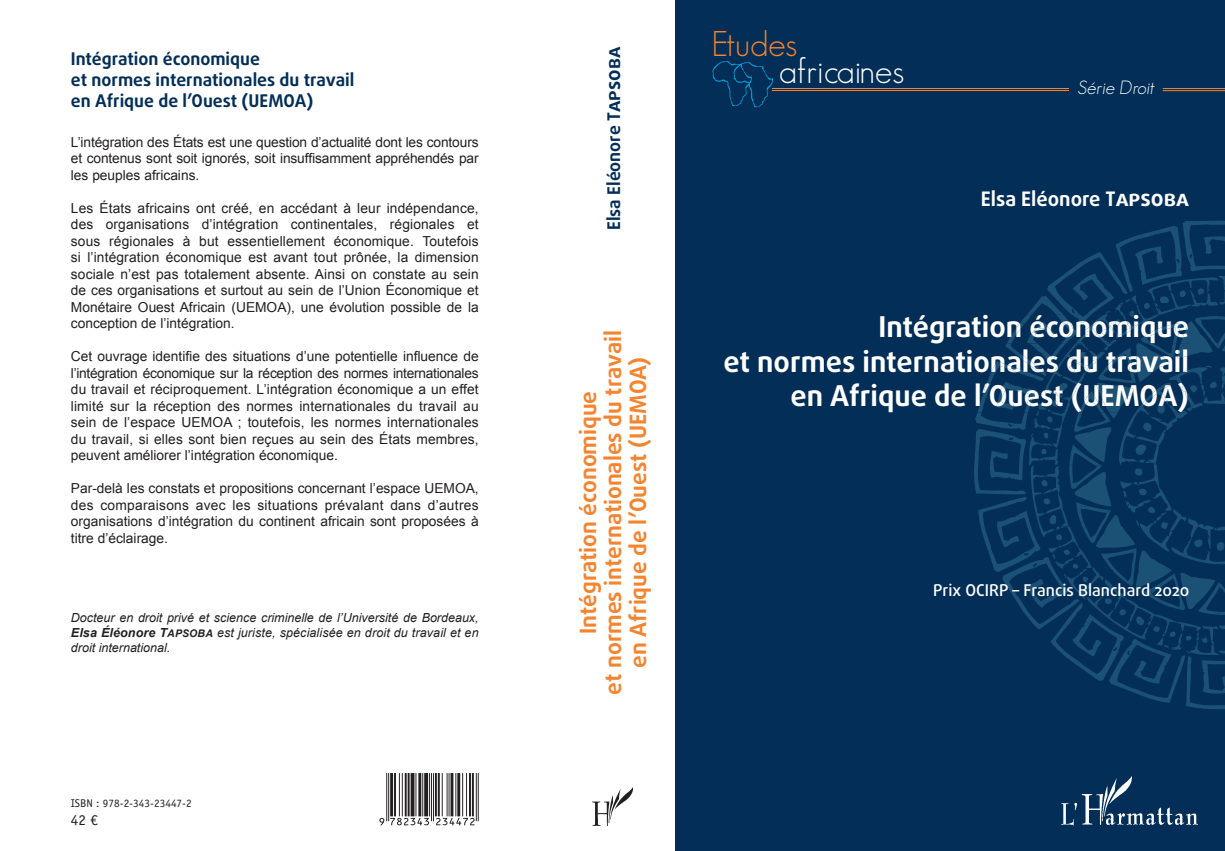
<style>
.page{position:relative;width:1225px;height:851px;background:#fff}
.page>*{position:absolute;margin:0;border:0;box-sizing:border-box;transform-origin:0 0}
.t1{font:300 35px "Geosans";color:#fff}
.t2{font:300 35px "Geosans";color:#f5842f}
.t3{font:700 28.75px/34.5px "Daxline Pro";color:#fff;text-align:right}
.t4{font:700 22.5px/25px "Daxline Pro";color:#f5842f;text-align:center}
.t5{font:700 20px "Daxline Pro";color:#fff}
.t6{font:italic 300 18.75px "Geosans";color:#fff}
.t7{font:700 17.5px/21px "Daxline Pro";color:#022e57}
.t8{font:500 16.25px "Daxline Pro";color:#fff}
.t9{font:15px "Officina Sans Std";color:#231f20}
.t10{font:13.75px/16.5px "Arial";color:#231f20;text-align:justify}
.t11{font:italic 12.5px/15px "Arial";letter-spacing:.01em;color:#231f20;text-align:justify}
.t12{font:11.25px "Officina Sans Std";color:#231f20}
.s1{font-weight:700}
.s2{font-weight:700;font-size:10.5px}
.s3{font-size:20px}
.s4{font-size:22.5px}
</style>
<div class="page">
<div style="left:675px;top:0;width:549px;height:850px;background:#022e57"></div>
<img style="left:592px;top:788px;width:40px;height:37px">
<img style="left:1061px;top:776px;width:136px;height:49px">
<hr style="left:772px;top:88px;width:295px;height:1px;background:#f5842f">
<hr style="left:772px;top:90px;width:295px;height:1px;background:#f5842f">
<hr style="left:1162px;top:88px;width:62px;height:1px;background:#f5842f">
<hr style="left:1162px;top:90px;width:62px;height:1px;background:#f5842f">
<svg style="left:974px;top:221px;width:251px;height:488px"></svg>
<img style="left:712px;top:61px;width:18px;height:37px">
<img style="left:754px;top:65px;width:19px;height:42px">
<img style="left:730px;top:62px;width:25px;height:44px">
<svg style="left:712px;top:83px;width:53px;height:1px"></svg>
<svg style="left:379px;top:773px;width:99px;height:52px"></svg>
<p class="t7" style="left:71px;top:48px;width:285px">Intégration économique<br>et normes internationales du travail en Afrique de l’Ouest (UEMOA)</p>
<p class="t10" style="left:71px;top:133px;width:409px">L’intégration des États est une question d’actualité dont les contours et contenus sont soit ignorés, soit insuffisamment appréhendés par les peuples africains.</p>
<p class="t10" style="left:71px;top:199px;width:409px">Les États africains ont créé, en accédant à leur indépendance, des organisations d’intégration continentales, régionales et sous régionales à but essentiellement économique. Toutefois si l’intégration économique est avant tout prônée, la dimension sociale n’est pas totalement absente. Ainsi on constate au sein de ces organisations et surtout au sein de l’Union Économique et Monétaire Ouest Africain (UEMOA), une évolution possible de la conception de l’intégration.</p>
<p class="t10" style="left:71px;top:348px;width:409px">Cet ouvrage identifie des situations d’une potentielle influence de l’intégration économique sur la réception des normes internationales du travail et réciproquement. L’intégration économique a un effet limité sur la réception des normes internationales du travail au sein de l’espace UEMOA ; toutefois, les normes internationales du travail, si elles sont bien reçues au sein des États membres, peuvent améliorer l’intégration économique.</p>
<p class="t10" style="left:71px;top:480px;width:409px">Par-delà les constats et propositions concernant l’espace UEMOA, des comparaisons avec les situations prévalant dans d’autres organisations d’intégration du continent africain sont proposées à titre d’éclairage.</p>
<p class="t11" style="left:71px;top:610px;width:409px">Docteur en droit privé et science criminelle de l’Université de Bordeaux, <span class="s1">Elsa Éléonore T</span><span class="s2">APSOBA</span> est juriste, spécialisée en droit du travail et en droit international.</p>
<p class="t12" style="left:71px;top:796px;width:122px">ISBN : 978-2-343-23447-2</p>
<p class="t9" style="left:71px;top:811px;width:28px">42 €</p>
<p class="t7" style="left:603px;top:230px;width:185px;rotate:-90deg">Elsa Eléonore T<span class="s3">apsoba</span></p>
<h3 class="t4" style="left:575px;top:694px;width:365px;rotate:-90deg">Intégration économique<br>et normes internationales du travail en Afrique de l’Ouest (UEMOA)</h3>
<h1 class="t2" style="left:711px;top:24px;width:87px">Etudes</h1>
<h1 class="t1" style="left:778px;top:52px;width:126px">africaines</h1>
<h3 class="t6" style="left:1077px;top:77px;width:78px">Série Droit</h3>
<h3 class="t5" style="left:980px;top:185px;width:210px">Elsa Eléonore T<span class="s4">apsoba</span></h3>
<h2 class="t3" style="left:723px;top:310px;width:467px">Intégration économique<br>et normes internationales du travail</h2>
<h2 class="t3" style="left:790px;top:379px;width:400px">en Afrique de l’Ouest (UEMOA)</h2>
<p class="t8" style="left:932px;top:579px;width:258px">Prix OCIRP – Francis Blanchard 2020</p>
</div>
